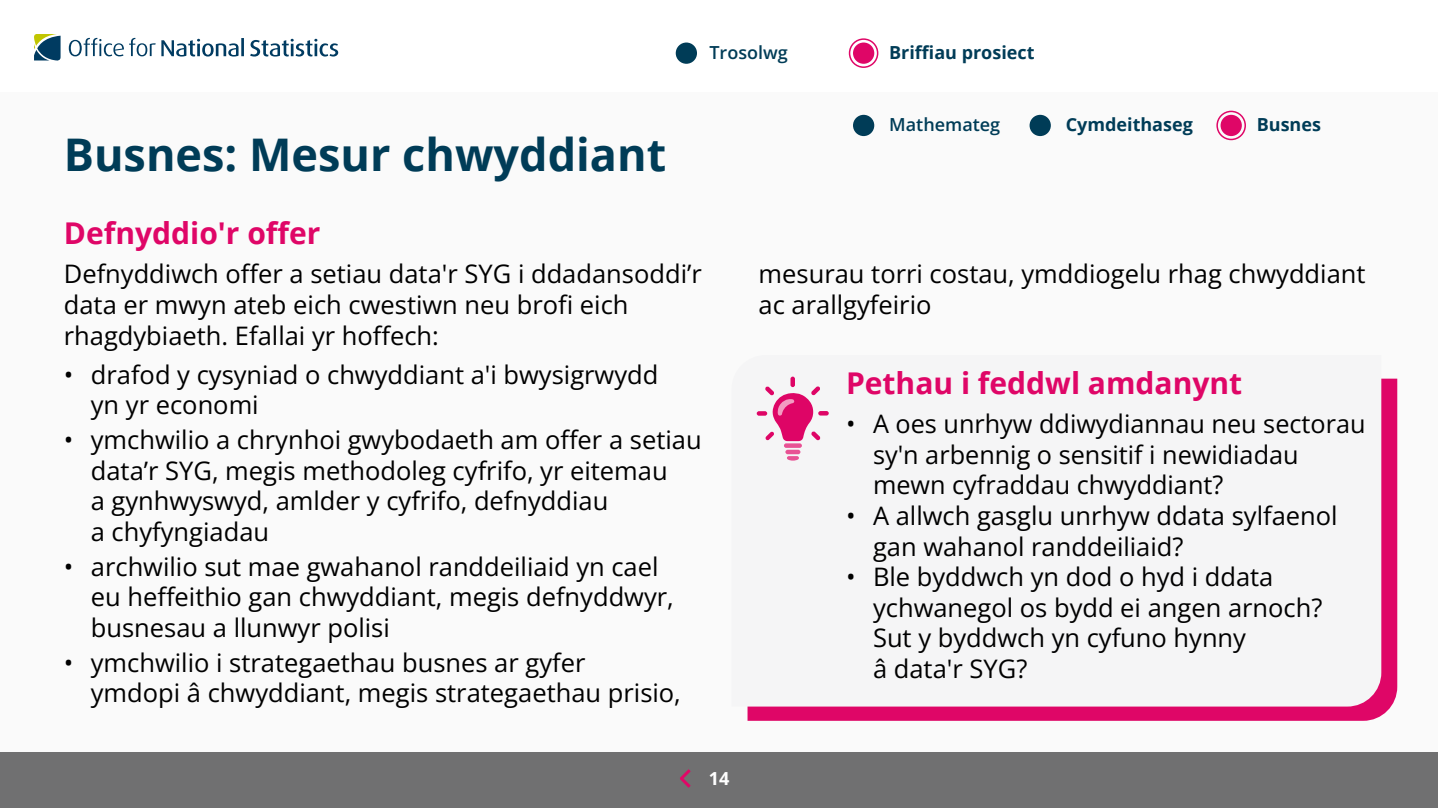
<style>
.page{position:relative;width:1438px;height:808px;background:#fff}
.page>*{position:absolute;margin:0;border:0;box-sizing:border-box;transform-origin:0 0}
.t1{font:700 45px "Open Sans";color:#003c57}
.t2{font:700 30px "Open Sans";color:#df0667}
.t3{font:25.5px/30.6px "Open Sans";color:#000}
.t4{font:700 18px "Open Sans";color:#003c57}
.t5{font:600 18px "Open Sans";color:#003c57}
.t6{font:700 18px "Open Sans";color:#fff}
</style>
<div class="page">
<div style="left:0;top:92px;width:1437px;height:674px;background:#fafafa"></div>
<svg style="left:69px;top:38px;width:175px;height:19px"></svg>
<svg style="left:250px;top:39px;width:88px;height:18px"></svg>
<svg style="left:34px;top:34px;width:27px;height:27px"></svg>
<div style="left:675px;top:43px;width:22px;height:21px;background:#003c57;border-radius:50%"></div>
<div style="left:853px;top:43px;width:21px;height:21px;background:#df0667;border-radius:50%"></div>
<div style="left:853px;top:115px;width:21px;height:21px;background:#003c57;border-radius:50%"></div>
<div style="left:1029px;top:115px;width:21px;height:21px;background:#003c57;border-radius:50%"></div>
<div style="left:1220px;top:115px;width:21px;height:21px;background:#df0667;border-radius:50%"></div>
<div style="left:848px;top:38px;width:30px;height:30px;border:2px solid #df0667;border-radius:50%"></div>
<div style="left:1216px;top:111px;width:29px;height:29px;border:2px solid #df0667;border-radius:50%"></div>
<div style="left:0;top:753px;width:1437px;height:55px;background:#707071"></div>
<svg style="left:680px;top:769px;width:10px;height:19px"></svg>
<svg style="left:747px;top:379px;width:649px;height:342px;fill:#df0667"></svg>
<svg style="left:747px;top:376px;width:634px;height:330px"></svg>
<div style="left:756px;top:411px;width:11px;height:5px;background:#de0566;border-radius:2px"></div>
<div style="left:790px;top:377px;width:5px;height:10px;background:#de0566;border-radius:2px"></div>
<hr style="left:818px;top:411px;width:10px;height:4px;background:#de0566;border-radius:2px">
<div style="left:783px;top:443px;width:18px;height:5px;background:#e85294;border-radius:2px"></div>
<hr style="left:785px;top:450px;width:15px;height:4px;background:#e85294;border-radius:2px">
<svg style="left:765px;top:386px;width:55px;height:55px"></svg>
<svg style="left:786px;top:456px;width:12px;height:5px"></svg>
<p class="t5" style="left:709px;top:40px;width:80px">Trosolwg</p>
<p class="t4" style="left:889px;top:39px;width:147px">Briffiau prosiect</p>
<h1 class="t1" style="left:64px;top:122px;width:604px">Busnes: Mesur chwyddiant</h1>
<p class="t2" style="left:64px;top:212px;width:258px">Defnyddio'r offer</p>
<p class="t3" style="left:64px;top:258px;width:639px">Defnyddiwch offer a setiau data'r SYG i ddadansoddi’r data er mwyn ateb eich cwestiwn neu brofi eich rhagdybiaeth. Efallai yr hoffech:</p>
<p class="t3" style="left:91px;top:358px;width:569px;text-indent:-27px">• drafod y cysyniad o chwyddiant a'i bwysigrwydd yn yr economi</p>
<p class="t3" style="left:91px;top:424px;width:612px;text-indent:-27px">• ymchwilio a chrynhoi gwybodaeth am offer a setiau data’r SYG, megis methodoleg cyfrifo, yr eitemau<br>a gynhwyswyd, amlder y cyfrifo, defnyddiau<br>a chyfyngiadau</p>
<p class="t3" style="left:91px;top:551px;width:584px;text-indent:-27px">• archwilio sut mae gwahanol randdeiliaid yn cael eu heffeithio gan chwyddiant, megis defnyddwyr, busnesau a llunwyr polisi</p>
<p class="t3" style="left:91px;top:647px;width:591px;text-indent:-27px">• ymchwilio i strategaethau busnes ar gyfer ymdopi â chwyddiant, megis strategaethau prisio,</p>
<p class="t5" style="left:889px;top:112px;width:113px">Mathemateg</p>
<p class="t4" style="left:1065px;top:112px;width:129px">Cymdeithaseg</p>
<p class="t4" style="left:1256px;top:112px;width:66px">Busnes</p>
<p class="t3" style="left:758px;top:258px;width:608px">mesurau torri costau, ymddiogelu rhag chwyddiant ac arallgyfeirio</p>
<p class="t2" style="left:846px;top:362px;width:398px">Pethau i feddwl amdanynt</p>
<p class="t3" style="left:873px;top:408px;width:494px;text-indent:-27px">• A oes unrhyw ddiwydiannau neu sectorau sy'n arbennig o sensitif i newidiadau mewn cyfraddau chwyddiant?</p>
<p class="t3" style="left:873px;top:500px;width:466px;text-indent:-27px">• A allwch gasglu unrhyw ddata sylfaenol gan wahanol randdeiliaid?</p>
<p class="t3" style="left:873px;top:561px;width:451px;text-indent:-27px">• Ble byddwch yn dod o hyd i ddata ychwanegol os bydd ei angen arnoch?<br>Sut y byddwch yn cyfuno hynny<br>â data'r SYG?</p>
<p class="t6" style="left:708px;top:765px;width:22px">14</p>
</div>
